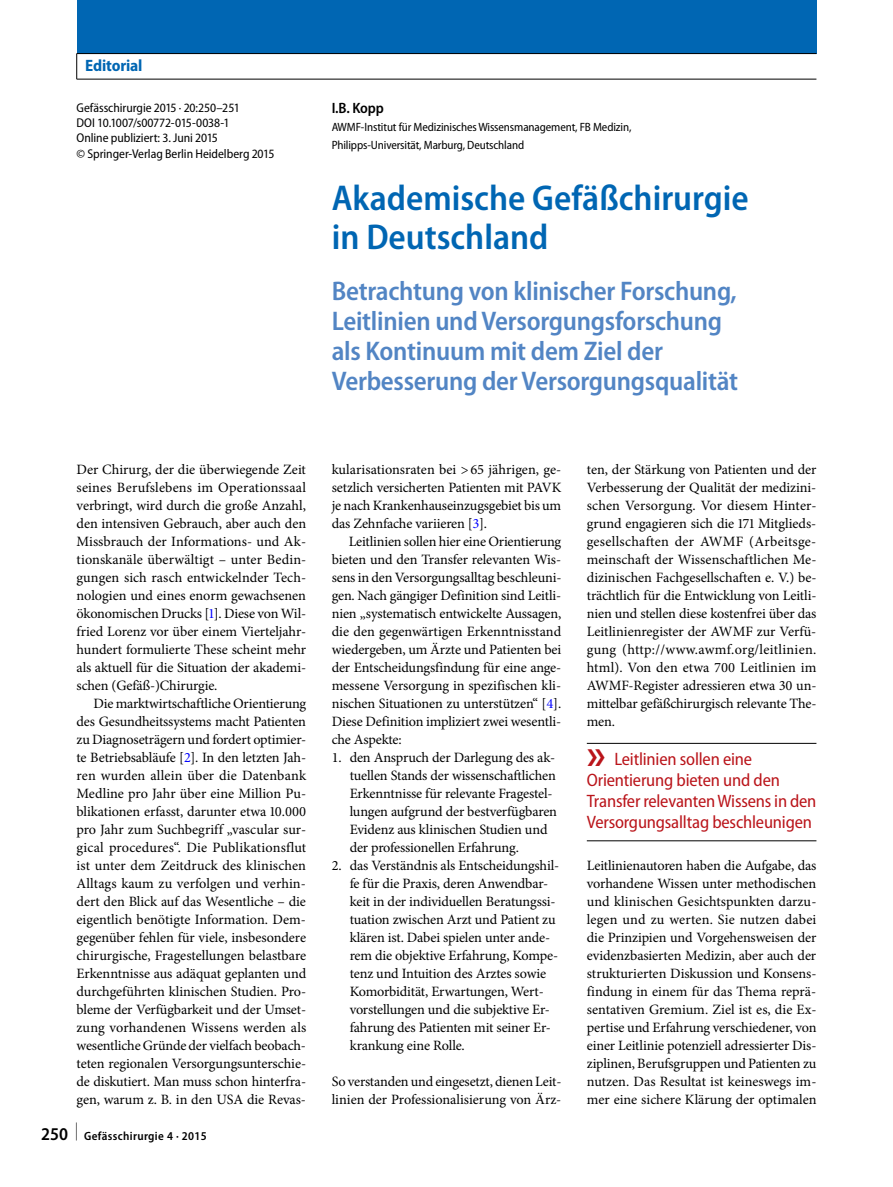
<style>
.page{position:relative;width:893px;height:1187px;background:#fff}
.page>*{position:absolute;margin:0;border:0;box-sizing:border-box;transform-origin:0 0}
.t1{font:600 semi-condensed 45px "Myriad Pro";color:#ba141a}
.t2{font:600 semi-condensed 36px/39px "Myriad Pro";color:#0066b3}
.t3{font:600 semi-condensed 27px/30px "Myriad Pro";letter-spacing:-.01em;color:#5285c4}
.t4{font:semi-condensed 18px/21px "Myriad Pro";letter-spacing:-.01em;color:#ba141a}
.t5{font:700 semi-condensed 16.5px "Myriad Pro";letter-spacing:-.01em;color:#0066b3}
.t6{font:600 semi-condensed 15px "Myriad Pro";color:#000}
.t7{font:14.25px/18px "Minion Pro";letter-spacing:-.01em;color:#000;text-align:justify}
.t8{font:semi-condensed 12.75px/15.3px "Myriad Pro";letter-spacing:-.005em;color:#000}
.t9{font:semi-condensed 12px/18px "Myriad Pro";letter-spacing:-.01em;color:#000}
.t10{font:600 semi-condensed 12px "Myriad Pro";letter-spacing:.03em;color:#000}
.s1{color:#00f}
.s2{font-size:18px}
</style>
<div class="page">
<hr style="left:587px;top:743px;width:229px;height:1px;background:#000">
<hr style="left:587px;top:840px;width:229px;height:1px;background:#000">
<div style="left:77px;top:0;width:739px;height:53px;background:#0066b3"></div>
<hr style="left:77px;top:53px;width:739px;height:1px;background:#000">
<hr style="left:77px;top:79px;width:739px;height:1px;background:#000">
<svg style="left:76px;top:54px;width:1px;height:25px"></svg>
<p class="t5" style="left:85px;top:57px;width:59px">Editorial</p>
<p class="t8" style="left:77px;top:100px;width:199px">Gefässchirurgie 2015 · 20:250–251<br>DOI 10.1007/s00772-015-0038-1<br>Online publiziert: 3. Juni 2015<br>© Springer-Verlag Berlin Heidelberg 2015</p>
<p class="t6" style="left:332px;top:100px;width:54px">I.B. Kopp</p>
<p class="t9" style="left:332px;top:119px;width:301px">AWMF-Institut für Medizinisches Wissensmanagement, FB Medizin,<br>Philipps-Universität, Marburg, Deutschland</p>
<h2 class="t2" style="left:332px;top:179px;width:419px">Akademische Gefäßchirurgie in Deutschland</h2>
<h3 class="t3" style="left:332px;top:276px;width:408px">Betrachtung von klinischer Forschung, Leitlinien und Versorgungsforschung als Kontinuum mit dem Ziel der Verbesserung der Versorgungsqualität</h3>
<p class="t7" style="left:77px;top:460px;width:231px">Der Chirurg, der die überwiegende Zeit seines Berufslebens im Operationssaal verbringt, wird durch die große Anzahl, den intensiven Gebrauch, aber auch den Missbrauch der Informations- und Ak&shy;tionskanäle überwältigt – unter Bedin&shy;gungen sich rasch entwickelnder Tech&shy;nologien und eines enorm gewachsenen ökonomischen Drucks [<span class="s1">1</span>]. Diese von Wil&shy;fried Lorenz vor über einem Vierteljahr&shy;hundert formulierte These scheint mehr als aktuell für die Situation der akademi&shy;schen (Gefäß-)Chirurgie.</p>
<p class="t7" style="left:77px;top:694px;width:231px;text-indent:17px">Die marktwirtschaftliche Orientierung des Gesundheitssystems macht Patienten zu Diagnoseträgern und fordert optimier&shy;te Betriebsabläufe [<span class="s1">2</span>]. In den letzten Jah&shy;ren wurden allein über die Datenbank Medline pro Jahr über eine Million Pu&shy;blikationen erfasst, darunter etwa 10.000 pro Jahr zum Suchbegriff „vascular sur&shy;gical procedures“. Die Publikationsflut ist unter dem Zeitdruck des klinischen Alltags kaum zu verfolgen und verhin&shy;dert den Blick auf das Wesentliche – die eigentlich benötigte Information. Dem&shy;gegenüber fehlen für viele, insbesondere chirurgische, Fragestellungen belastbare Erkenntnisse aus adäquat geplanten und durchgeführten klinischen Studien. Pro&shy;bleme der Verfügbarkeit und der Umset&shy;zung vorhandenen Wissens werden als wesentliche Gründe der vielfach beobach&shy;teten regionalen Versorgungsunterschie&shy;de diskutiert. Man muss schon hinterfra&shy;gen, warum z. B. in den USA die Revas-</p>
<p class="t10" style="left:41px;top:1129px;width:167px"><span class="s2">250 </span><sup>|</sup> Gefässchirurgie 4 · 2015</p>
<p class="t7" style="left:332px;top:460px;width:231px">kularisationsraten bei &gt; 65 jährigen, ge&shy;setzlich versicherten Patienten mit PAVK je nach Krankenhauseinzugsgebiet bis um das Zehnfache variieren [<span class="s1">3</span>].</p>
<p class="t7" style="left:332px;top:532px;width:231px;text-indent:17px">Leitlinien sollen hier eine Orientierung bieten und den Transfer relevanten Wis&shy;sens in den Versorgungsalltag beschleuni&shy;gen. Nach gängiger Definition sind Leitli&shy;nien „systematisch entwickelte Aussagen, die den gegenwärtigen Erkenntnisstand wiedergeben, um Ärzte und Patienten bei der Entscheidungsfindung für eine ange&shy;messene Versorgung in spezifischen kli&shy;nischen Situationen zu unterstützen“ [<span class="s1">4</span>].<br>Diese Definition impliziert zwei wesentli&shy;che Aspekte:</p>
<p class="t7" style="left:350px;top:748px;width:209px;text-align:left;text-indent:-18px">1. den Anspruch der Darlegung des ak&shy;tuellen Stands der wissenschaftlichen Erkenntnisse für relevante Fragestel&shy;lungen aufgrund der bestverfügbaren Evidenz aus klinischen Studien und der professionellen Erfahrung.</p>
<p class="t7" style="left:350px;top:856px;width:211px;text-align:left;text-indent:-18px">2. das Verständnis als Entscheidungshil&shy;fe für die Praxis, deren Anwendbar&shy;keit in der individuellen Beratungssi&shy;tuation zwischen Arzt und Patient zu klären ist. Dabei spielen unter ande&shy;rem die objektive Erfahrung, Kompe&shy;tenz und Intuition des Arztes sowie Komorbidität, Erwartungen, Wert&shy;vorstellungen und die subjektive Er&shy;fahrung des Patienten mit seiner Er&shy;krankung eine Rolle.</p>
<p class="t7" style="left:332px;top:1072px;width:231px">So verstanden und eingesetzt, dienen Leit&shy;linien der Professionalisierung von Ärz-</p>
<p class="t7" style="left:587px;top:460px;width:231px">ten, der Stärkung von Patienten und der Verbesserung der Qualität der medizini&shy;schen Versorgung. Vor diesem Hinter&shy;grund engagieren sich die 171 Mitglieds&shy;gesellschaften der AWMF (Arbeitsge&shy;meinschaft der Wissenschaftlichen Me&shy;dizinischen Fachgesellschaften e. V.) be&shy;trächtlich für die Entwicklung von Leitli&shy;nien und stellen diese kostenfrei über das Leitlinienregister der AWMF zur Verfü&shy;gung (http://www.awmf.org/leitlinien. html). Von den etwa 700 Leitlinien im AWMF-Register adressieren etwa 30 un&shy;mittelbar gefäßchirurgisch relevante The&shy;men.</p>
<h1 class="t1" style="left:587px;top:729px;width:20px">»</h1>
<p class="t4" style="left:587px;top:748px;width:231px;text-indent:28px">Leitlinien sollen eine<br>Orientierung bieten und den<br>Transfer relevanten Wissens in den<br>Versorgungsalltag beschleunigen</p>
<p class="t7" style="left:587px;top:856px;width:231px">Leitlinienautoren haben die Aufgabe, das vorhandene Wissen unter methodischen und klinischen Gesichtspunkten darzu&shy;legen und zu werten. Sie nutzen dabei die Prinzipien und Vorgehensweisen der evidenzbasierten Medizin, aber auch der strukturierten Diskussion und Konsens&shy;findung in einem für das Thema reprä&shy;sentativen Gremium. Ziel ist es, die Ex&shy;pertise und Erfahrung verschiedener, von einer Leitlinie potenziell adressierter Dis&shy;ziplinen, Berufsgruppen und Patienten zu nutzen. Das Resultat ist keineswegs im&shy;mer eine sichere Klärung der optimalen</p>
</div>
